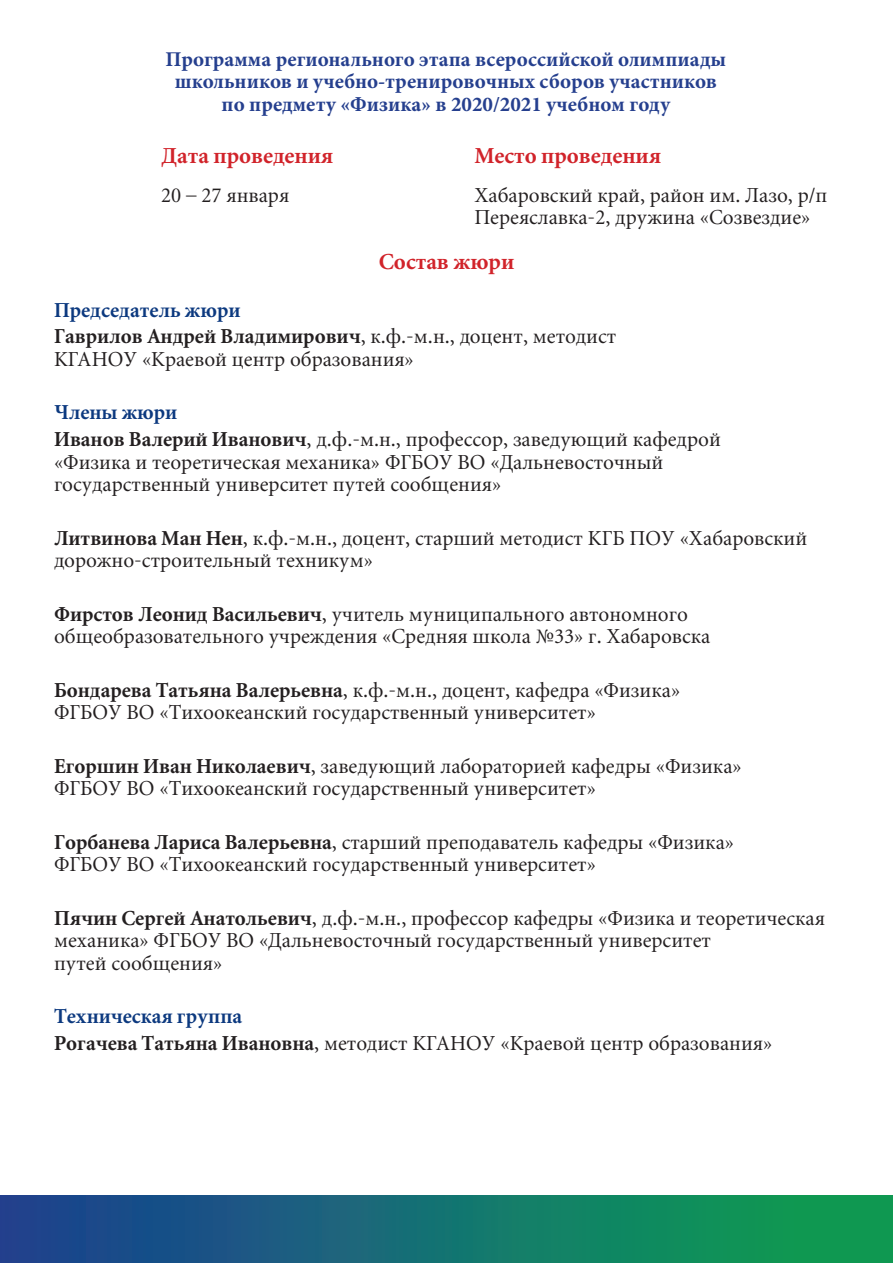
<style>
.page{position:relative;width:893px;height:1263px;background:#fff}
.page>*{position:absolute;margin:0;border:0;box-sizing:border-box;transform-origin:0 0}
.t1{font:700 22.5px "Miniature";color:#d1232a}
.t2{font:21px/22.5px "Miniature";color:#231f20}
.t3{font:700 21px/22.5px "Minion Pro";color:#253f8e;text-align:center}
.t4{font:700 21px "Miniature";color:#0c397f}
.s1{font-weight:700}
</style>
<div class="page">
<div style="left:0;top:1196px;width:893px;height:67px;background:linear-gradient(to right,#1e3f94,#0da34d)"></div>
<hr style="left:892px;top:1196px;width:1px;height:67px;background:#0f9851">
<p class="t3" style="left:165px;top:47px;width:562px">Программа регионального этапа всероссийской олимпиады школьников и учебно-тренировочных сборов участников по предмету «Физика» в 2020/2021 учебном году</p>
<p class="t1" style="left:161px;top:144px;width:174px">Дата проведения</p>
<p class="t1" style="left:474px;top:144px;width:188px">Место проведения</p>
<p class="t2" style="left:161px;top:185px;width:129px">20 – 27 января</p>
<p class="t2" style="left:474px;top:185px;width:355px">Хабаровский край, район им. Лазо, р/п<br>Переяславка-2, дружина «Созвездие»</p>
<p class="t1" style="left:379px;top:251px;width:137px">Состав жюри</p>
<p class="t4" style="left:54px;top:299px;width:188px">Председатель жюри</p>
<p class="t2" style="left:54px;top:326px;width:564px"><span class="s1">Гаврилов Андрей Владимирович</span>, к.ф.-м.н., доцент, методист<br>КГАНОУ «Краевой центр образования»</p>
<p class="t4" style="left:54px;top:402px;width:125px">Члены жюри</p>
<p class="t2" style="left:54px;top:429px;width:668px"><span class="s1">Иванов Валерий Иванович</span>, д.ф.-м.н., профессор, заведующий кафедрой «Физика и теоретическая механика» ФГБОУ ВО «Дальневосточный государственный университет путей сообщения»</p>
<p class="t2" style="left:54px;top:527px;width:755px"><span class="s1">Литвинова Ман Нен</span>, к.ф.-м.н., доцент, старший методист КГБ ПОУ «Хабаровский дорожно-строительный техникум»</p>
<p class="t2" style="left:54px;top:603px;width:658px"><span class="s1">Фирстов Леонид Васильевич</span>, учитель муниципального автономного общеобразовательного учреждения «Средняя школа №33» г. Хабаровска</p>
<p class="t2" style="left:54px;top:679px;width:628px"><span class="s1">Бондарева Татьяна Валерьевна</span>, к.ф.-м.н., доцент, кафедра «Физика»<br>ФГБОУ ВО «Тихоокеанский государственный университет»</p>
<p class="t2" style="left:54px;top:755px;width:689px"><span class="s1">Егоршин Иван Николаевич</span>, заведующий лабораторией кафедры «Физика»<br>ФГБОУ ВО «Тихоокеанский государственный университет»</p>
<p class="t2" style="left:54px;top:831px;width:681px"><span class="s1">Горбанева Лариса Валерьевна</span>, старший преподаватель кафедры «Физика»<br>ФГБОУ ВО «Тихоокеанский государственный университет»</p>
<p class="t2" style="left:54px;top:907px;width:772px"><span class="s1">Пячин Сергей Анатольевич</span>, д.ф.-м.н., профессор кафедры «Физика и теоретическая механика» ФГБОУ ВО «Дальневосточный государственный университет<br>путей сообщения»</p>
<p class="t4" style="left:54px;top:1006px;width:190px">Техническая группа</p>
<p class="t2" style="left:54px;top:1033px;width:720px"><span class="s1">Рогачева Татьяна Ивановна</span>, методист КГАНОУ «Краевой центр образования»</p>
</div>
